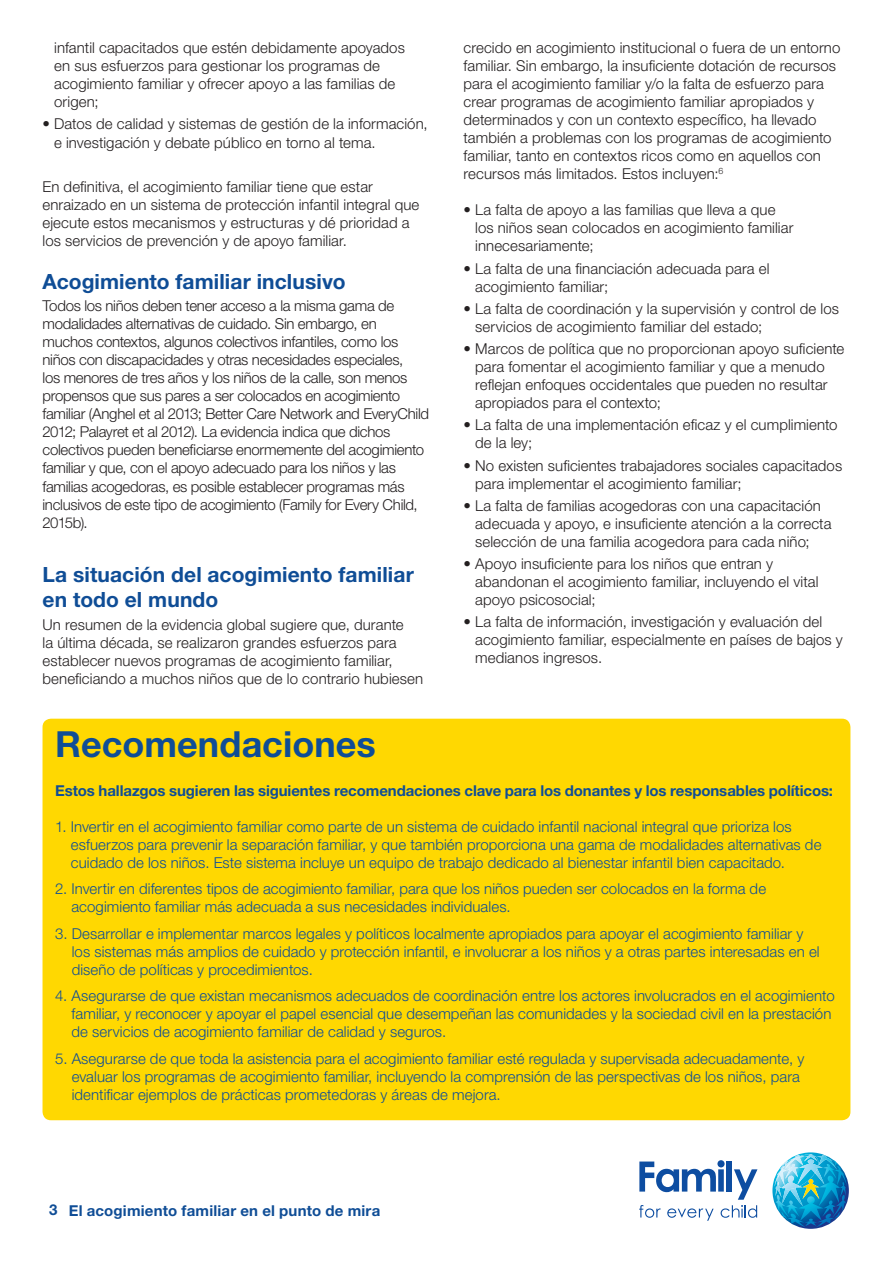
<style>
.page{position:relative;width:893px;height:1263px;background:#fff}
.page>*{position:absolute;margin:0;border:0;box-sizing:border-box;transform-origin:0 0}
.Headings{font:700 36px "Helvetica Neue LT Std";color:#0f4d96}
.subtitle_1{font:700 21px/25.2px "Helvetica Neue LT Std";letter-spacing:.005em;color:#0f4d96}
.Paragraph_Style_2{font:300 15px/18px "Helvetica Neue LT Std";letter-spacing:.005em;color:#0f4d96}
.Paragraph_Style_3{font:300 15px/18px "Helvetica Neue LT Std";letter-spacing:.005em;color:#231f20}
.body_text{font:300 15px/18px "Helvetica Neue LT Std";color:#231f20}
.body_text-2{font:300 15px/18px "Helvetica Neue LT Std";letter-spacing:-.02em;color:#231f20}
.body_text-3{font:700 15px "Helvetica Neue LT Std";letter-spacing:-.005em;color:#0f4d96}
.body_text-4{font:700 15px "Helvetica Neue LT Std";letter-spacing:.015em;color:#0f4d96}
</style>
<div class="page">
<svg style="left:772px;top:1152px;width:77px;height:77px"></svg>
<img style="left:781px;top:1176px;width:19px;height:13px">
<svg style="left:639px;top:1160px;width:118px;height:61px"></svg>
<div style="left:43px;top:719px;width:807px;height:401px;background:#ffd801;border-radius:9px"></div>
<p class="Paragraph_Style_3" style="left:54px;top:39px;width:352px">infantil capacitados que estén debidamente apoyados en sus esfuerzos para gestionar los programas de acogimiento familiar y ofrecer apoyo a las familias de origen;</p>
<p class="Paragraph_Style_3" style="left:54px;top:115px;width:375px;text-indent:-12px">• Datos de calidad y sistemas de gestión de la información, e investigación y debate público en torno al tema.</p>
<p class="body_text" style="left:43px;top:177px;width:378px">En definitiva, el acogimiento familiar tiene que estar enraizado en un sistema de protección infantil integral que ejecute estos mecanismos y estructuras y dé prioridad a los servicios de prevención y de apoyo familiar.</p>
<p class="subtitle_1" style="left:43px;top:269px;width:305px">Acogimiento familiar inclusivo</p>
<p class="body_text-2" style="left:43px;top:297px;width:388px">Todos los niños deben tener acceso a la misma gama de modalidades alternativas de cuidado. Sin embargo, en muchos contextos, algunos colectivos infantiles, como los niños con discapacidades y otras necesidades especiales,<br>los menores de tres años y los niños de la calle, son menos propensos que sus pares a ser colocados en acogimiento familiar (Anghel et al 2013; Better Care Network and EveryChild 2012; Palayret et al 2012). La evidencia indica que dichos colectivos pueden beneficiarse enormemente del acogimiento familiar y que, con el apoyo adecuado para los niños y las familias acogedoras, es posible establecer programas más inclusivos de este tipo de acogimiento (Family for Every Child, 2015b).</p>
<p class="subtitle_1" style="left:43px;top:562px;width:373px">La situación del acogimiento familiar en todo el mundo</p>
<p class="body_text" style="left:43px;top:615px;width:382px">Un resumen de la evidencia global sugiere que, durante<br>la última década, se realizaron grandes esfuerzos para establecer nuevos programas de acogimiento familiar, beneficiando a muchos niños que de lo contrario hubiesen</p>
<p class="body_text" style="left:463px;top:39px;width:378px">crecido en acogimiento institucional o fuera de un entorno familiar. Sin embargo, la insuficiente dotación de recursos para el acogimiento familiar y/o la falta de esfuerzo para crear programas de acogimiento familiar apropiados y determinados y con un contexto específico, ha llevado también a problemas con los programas de acogimiento familiar, tanto en contextos ricos como en aquellos con recursos más limitados. Estos incluyen:<sup>6</sup></p>
<p class="Paragraph_Style_3" style="left:475px;top:201px;width:320px;text-indent:-12px">• La falta de apoyo a las familias que lleva a que los niños sean colocados en acogimiento familiar innecesariamente;</p>
<p class="Paragraph_Style_3" style="left:475px;top:259px;width:296px;text-indent:-12px">• La falta de una financiación adecuada para el acogimiento familiar;</p>
<p class="Paragraph_Style_3" style="left:475px;top:299px;width:365px;text-indent:-12px">• La falta de coordinación y la supervisión y control de los servicios de acogimiento familiar del estado;</p>
<p class="Paragraph_Style_3" style="left:475px;top:339px;width:371px;text-indent:-12px">• Marcos de política que no proporcionan apoyo suficiente para fomentar el acogimiento familiar y que a menudo reflejan enfoques occidentales que pueden no resultar apropiados para el contexto;</p>
<p class="Paragraph_Style_3" style="left:475px;top:416px;width:364px;text-indent:-12px">• La falta de una implementación eficaz y el cumplimiento de la ley;</p>
<p class="Paragraph_Style_3" style="left:475px;top:456px;width:369px;text-indent:-12px">• No existen suficientes trabajadores sociales capacitados para implementar el acogimiento familiar;</p>
<p class="Paragraph_Style_3" style="left:475px;top:496px;width:358px;text-indent:-12px">• La falta de familias acogedoras con una capacitación adecuada y apoyo, e insuficiente atención a la correcta selección de una familia acogedora para cada niño;</p>
<p class="Paragraph_Style_3" style="left:475px;top:554px;width:345px;text-indent:-12px">• Apoyo insuficiente para los niños que entran y abandonan el acogimiento familiar, incluyendo el vital apoyo psicosocial;</p>
<p class="Paragraph_Style_3" style="left:475px;top:613px;width:369px;text-indent:-12px">• La falta de información, investigación y evaluación del acogimiento familiar, especialmente en países de bajos y medianos ingresos.</p>
<p class="Headings" style="left:55px;top:722px;width:322px">Recomendaciones</p>
<p class="body_text-3" style="left:55px;top:781px;width:779px">Estos hallazgos sugieren las siguientes recomendaciones clave para los donantes y los responsables políticos:</p>
<p class="Paragraph_Style_2" style="left:71px;top:817px;width:752px;text-indent:-16px">1. Invertir en el acogimiento familiar como parte de un sistema de cuidado infantil nacional integral que prioriza los esfuerzos para prevenir la separación familiar, y que también proporciona una gama de modalidades alternativas de cuidado de los niños. Este sistema incluye un equipo de trabajo dedicado al bienestar infantil bien capacitado.</p>
<p class="Paragraph_Style_2" style="left:71px;top:880px;width:696px;text-indent:-16px">2. Invertir en diferentes tipos de acogimiento familiar, para que los niños pueden ser colocados en la forma de acogimiento familiar más adecuada a sus necesidades individuales.</p>
<p class="Paragraph_Style_2" style="left:72px;top:924px;width:749px;text-indent:-17px">3. Desarrollar e implementar marcos legales y políticos localmente apropiados para apoyar el acogimiento familiar y los sistemas más amplios de cuidado y protección infantil, e involucrar a los niños y a otras partes interesadas en el diseño de políticas y procedimientos.</p>
<p class="Paragraph_Style_2" style="left:72px;top:987px;width:765px;text-indent:-16px">4. Asegurarse de que existan mecanismos adecuados de coordinación entre los actores involucrados en el acogimiento familiar, y reconocer y apoyar el papel esencial que desempeñan las comunidades y la sociedad civil en la prestación de servicios de acogimiento familiar de calidad y seguros.</p>
<p class="Paragraph_Style_2" style="left:72px;top:1049px;width:734px;text-indent:-16px">5. Asegurarse de que toda la asistencia para el acogimiento familiar esté regulada y supervisada adecuadamente, y evaluar los programas de acogimiento familiar, incluyendo la comprensión de las perspectivas de los niños, para identificar ejemplos de prácticas prometedoras y áreas de mejora.</p>
<p class="body_text-4" style="left:49px;top:1201px;width:333px">3 El acogimiento familiar en el punto de mira</p>
</div>
